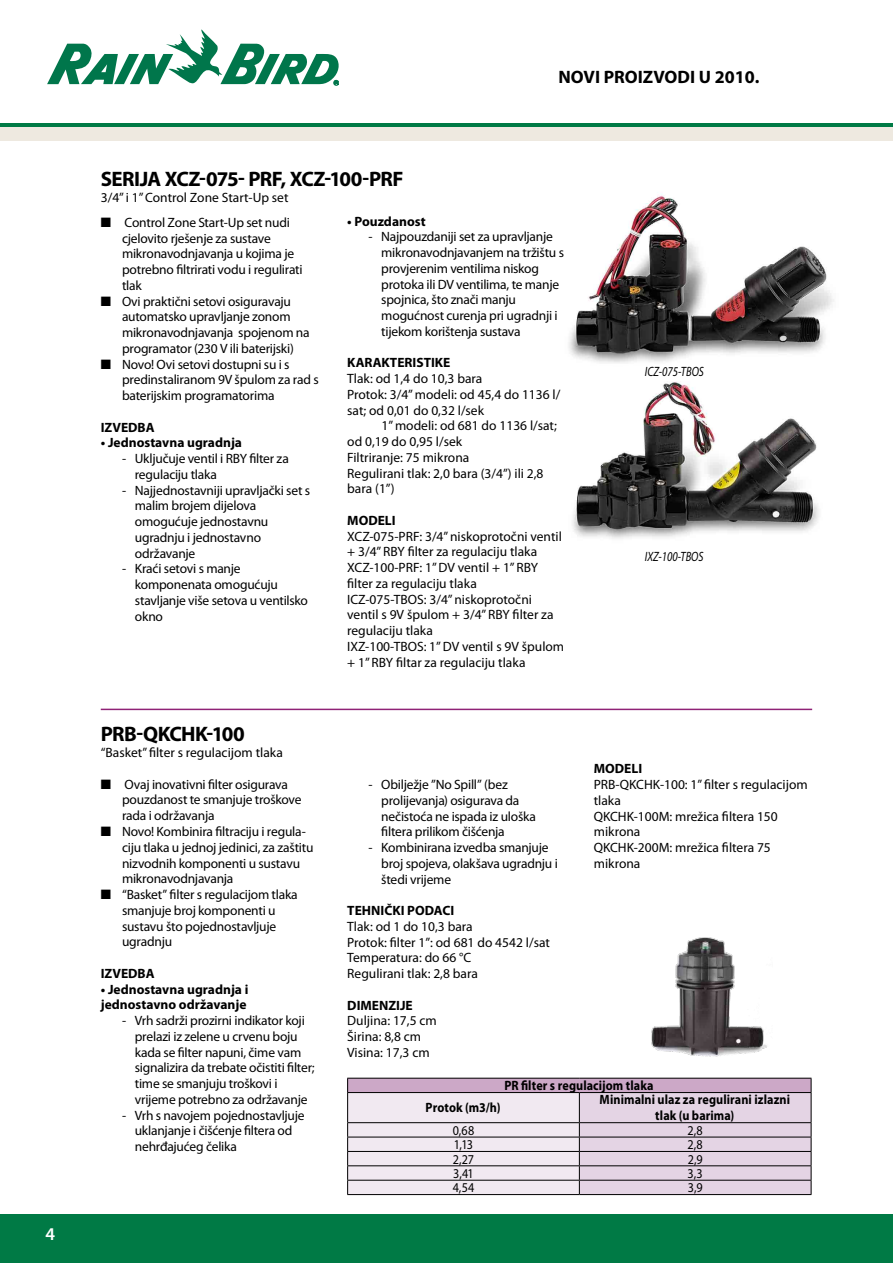
<style>
.page{position:relative;width:893px;height:1263px;background:#fff}
.page>*{position:absolute;margin:0;border:0;box-sizing:border-box;transform-origin:0 0}
.t1{font:700 21px "Myriad Pro";letter-spacing:-.03em;color:#000}
.t2{font:700 18px "Myriad Pro";color:#000}
.t3{font:600 18px "Myriad Pro";color:#fff}
.t4{font:13.5px/15.8px "Myriad Pro";letter-spacing:-.015em;color:#000}
.t5{font:700 13.5px/15.8px "Myriad Pro";color:#000}
.t6{font:700 13.5px/15.8px "Myriad Pro";color:#000;text-align:center;scale:.9 1}
.t7{font:13.5px "Myriad Pro";letter-spacing:-.015em;color:#000;scale:.9 1}
.t8{font:italic 13.5px "Myriad Pro";color:#000;scale:.8 1}
</style>
<div class="page">
<svg style="left:47px;top:29px;width:292px;height:57px"></svg>
<div style="left:0;top:123px;width:893px;height:5px;background:#007a45"></div>
<div style="left:0;top:127px;width:893px;height:14px;background:#eee9e0"></div>
<div style="left:0;top:1215px;width:893px;height:48px;background:#007a45"></div>
<img style="left:651px;top:937px;width:116px;height:120px">
<svg style="left:347px;top:1078px;width:465px;height:116px;background:#d8cad7"></svg>
<hr style="left:347px;top:1194px;width:232px;height:1px;background:#000">
<hr style="left:579px;top:1194px;width:232px;height:1px;background:#000">
<hr style="left:101px;top:709px;width:711px;height:1px;background:#8f2276">
<img style="left:569px;top:194px;width:265px;height:169px">
<img style="left:572px;top:382px;width:247px;height:157px">
<h2 class="t3" style="left:45px;top:1223px;width:11px">4</h2>
<h1 class="t1" style="left:101px;top:165px;width:304px">SERIJA XCZ-075- PRF, XCZ-100-PRF</h1>
<p class="t4" style="left:101px;top:189px;width:189px">3/4’’ i 1’’ Control Zone Start-Up set</p>
<h2 class="t2" style="left:558px;top:66px;width:202px">NOVI PROIZVODI U 2010.</h2>
<p class="t4" style="left:122px;top:214px;width:182px;text-indent:-21px">■ Control Zone Start-Up set nudi cjelovito rješenje za sustave mikronavodnjavanja u kojima je potrebno filtrirati vodu i regulirati tlak</p>
<p class="t4" style="left:122px;top:293px;width:189px;text-indent:-21px">■ Ovi praktični setovi osiguravaju automatsko upravljanje zonom mikronavodnjavanja spojenom na programator (230 V ili baterijski)</p>
<p class="t4" style="left:122px;top:356px;width:198px;text-indent:-21px">■ Novo! Ovi setovi dostupni su i s predinstaliranom 9V špulom za rad s baterijskim programatorima</p>
<p class="t5" style="left:101px;top:419px;width:55px">IZVEDBA</p>
<p class="t5" style="left:101px;top:434px;width:143px">• Jednostavna ugradnja</p>
<p class="t4" style="left:135px;top:450px;width:156px;text-indent:-13px">- Uključuje ventil i RBY filter za regulaciju tlaka</p>
<p class="t4" style="left:135px;top:482px;width:177px;text-indent:-13px">- Najjednostavniji upravljački set s malim brojem dijelova omogućuje jednostavnu ugradnju i jednostavno održavanje</p>
<p class="t4" style="left:135px;top:561px;width:175px;text-indent:-13px">- Kraći setovi s manje komponenata omogućuju stavljanje više setova u ventilsko okno</p>
<h1 class="t1" style="left:101px;top:721px;width:145px">PRB-QKCHK-100</h1>
<p class="t4" style="left:101px;top:745px;width:184px">“Basket” filter s regulacijom tlaka</p>
<p class="t4" style="left:122px;top:776px;width:181px;text-indent:-21px">■ Ovaj inovativni filter osigurava pouzdanost te smanjuje troškove rada i održavanja</p>
<p class="t4" style="left:122px;top:823px;width:193px;text-indent:-21px">■ Novo! Kombinira filtraciju i regula&shy;ciju tlaka u jednoj jedinici, za zaštitu nizvodnih komponenti u sustavu mikronavodnjavanja</p>
<p class="t4" style="left:122px;top:886px;width:177px;text-indent:-21px">■ “Basket” filter s regulacijom tlaka smanjuje broj komponenti u sustavu što pojednostavljuje ugradnju</p>
<p class="t5" style="left:101px;top:965px;width:55px">IZVEDBA</p>
<p class="t5" style="left:101px;top:981px;width:149px">• Jednostavna ugradnja i jednostavno održavanje</p>
<p class="t4" style="left:135px;top:1012px;width:181px;text-indent:-13px">- Vrh sadrži prozirni indikator koji prelazi iz zelene u crvenu boju kada se filter napuni, čime vam signalizira da trebate očistiti filter; time se smanjuju troškovi i vrijeme potrebno za održavanje</p>
<p class="t4" style="left:135px;top:1107px;width:171px;text-indent:-13px">- Vrh s navojem pojednostavljuje uklanjanje i čišćenje filtera od nehrđajućeg čelika</p>
<p class="t5" style="left:347px;top:213px;width:80px">• Pouzdanost</p>
<p class="t4" style="left:381px;top:229px;width:184px;text-indent:-13px">- Najpouzdaniji set za upravljanje mikronavodnjavanjem na tržištu s provjerenim ventilima niskog protoka ili DV ventilima, te manje spojnica, što znači manju mogućnost curenja pri ugradnji i tijekom korištenja sustava</p>
<p class="t5" style="left:347px;top:354px;width:105px">KARAKTERISTIKE</p>
<p class="t4" style="left:347px;top:370px;width:215px">Tlak: od 1,4 do 10,3 bara<br>Protok: 3/4” modeli: od 45,4 do 1136 l/ sat; od 0,01 do 0,32 l/sek</p>
<p class="t4" style="left:347px;top:418px;width:211px;text-indent:34px">1” modeli: od 681 do 1136 l/sat; od 0,19 do 0,95 l/sek<br>Filtriranje: 75 mikrona<br>Regulirani tlak: 2,0 bara (3/4”) ili 2,8 bara (1”)</p>
<p class="t5" style="left:347px;top:512px;width:50px">MODELI</p>
<p class="t4" style="left:347px;top:528px;width:218px">XCZ-075-PRF: 3/4” niskoprotočni ventil + 3/4” RBY filter za regulaciju tlaka XCZ-100-PRF: 1” DV ventil + 1” RBY filter za regulaciju tlaka<br>ICZ-075-TBOS: 3/4” niskoprotočni ventil s 9V špulom + 3/4” RBY filter za regulaciju tlaka<br>IXZ-100-TBOS: 1” DV ventil s 9V špulom + 1” RBY filtar za regulaciju tlaka</p>
<p class="t8" style="left:645px;top:363px;width:75px">ICZ-075-TBOS</p>
<p class="t8" style="left:645px;top:548px;width:75px">IXZ-100-TBOS</p>
<p class="t4" style="left:381px;top:776px;width:156px;text-indent:-13px">- Obilježje ”No Spill” (bez prolijevanja) osigurava da nečistoća ne ispada iz uloška filtera prilikom čišćenja</p>
<p class="t4" style="left:381px;top:839px;width:178px;text-indent:-13px">- Kombinirana izvedba smanjuje broj spojeva, olakšava ugradnju i štedi vrijeme</p>
<p class="t5" style="left:347px;top:902px;width:109px">TEHNIČKI PODACI</p>
<p class="t4" style="left:347px;top:918px;width:204px">Tlak: od 1 do 10,3 bara<br>Protok: filter 1”: od 681 do 4542 l/sat<br>Temperatura: do 66 °C<br>Regulirani tlak: 2,8 bara</p>
<p class="t5" style="left:347px;top:997px;width:67px">DIMENZIJE</p>
<p class="t4" style="left:347px;top:1013px;width:91px">Duljina: 17,5 cm<br>Širina: 8,8 cm<br>Visina: 17,3 cm</p>
<p class="t5" style="left:594px;top:760px;width:50px">MODELI</p>
<p class="t4" style="left:594px;top:776px;width:216px">PRB-QKCHK-100: 1” filter s regulacijom tlaka<br>QKCHK-100M: mrežica filtera 150 mikrona<br>QKCHK-200M: mrežica filtera 75 mikrona</p>
<p class="t6" style="left:504px;top:1077px;width:167px">PR filter s regulacijom tlaka</p>
<p class="t6" style="left:426px;top:1099px;width:85px">Protok (m3/h)</p>
<p class="t6" style="left:600px;top:1091px;width:213px">Minimalni ulaz za regulirani izlazni tlak (u barima)</p>
<p class="t7" style="left:453px;top:1122px;width:25px">0,68</p>
<p class="t7" style="left:688px;top:1122px;width:18px">2,8</p>
<p class="t7" style="left:454px;top:1136px;width:23px">1,13</p>
<p class="t7" style="left:688px;top:1136px;width:18px">2,8</p>
<p class="t7" style="left:453px;top:1151px;width:25px">2,27</p>
<p class="t7" style="left:688px;top:1151px;width:18px">2,9</p>
<p class="t7" style="left:453px;top:1165px;width:24px">3,41</p>
<p class="t7" style="left:688px;top:1165px;width:18px">3,3</p>
<p class="t7" style="left:453px;top:1179px;width:25px">4,54</p>
<p class="t7" style="left:688px;top:1179px;width:18px">3,9</p>
</div>
